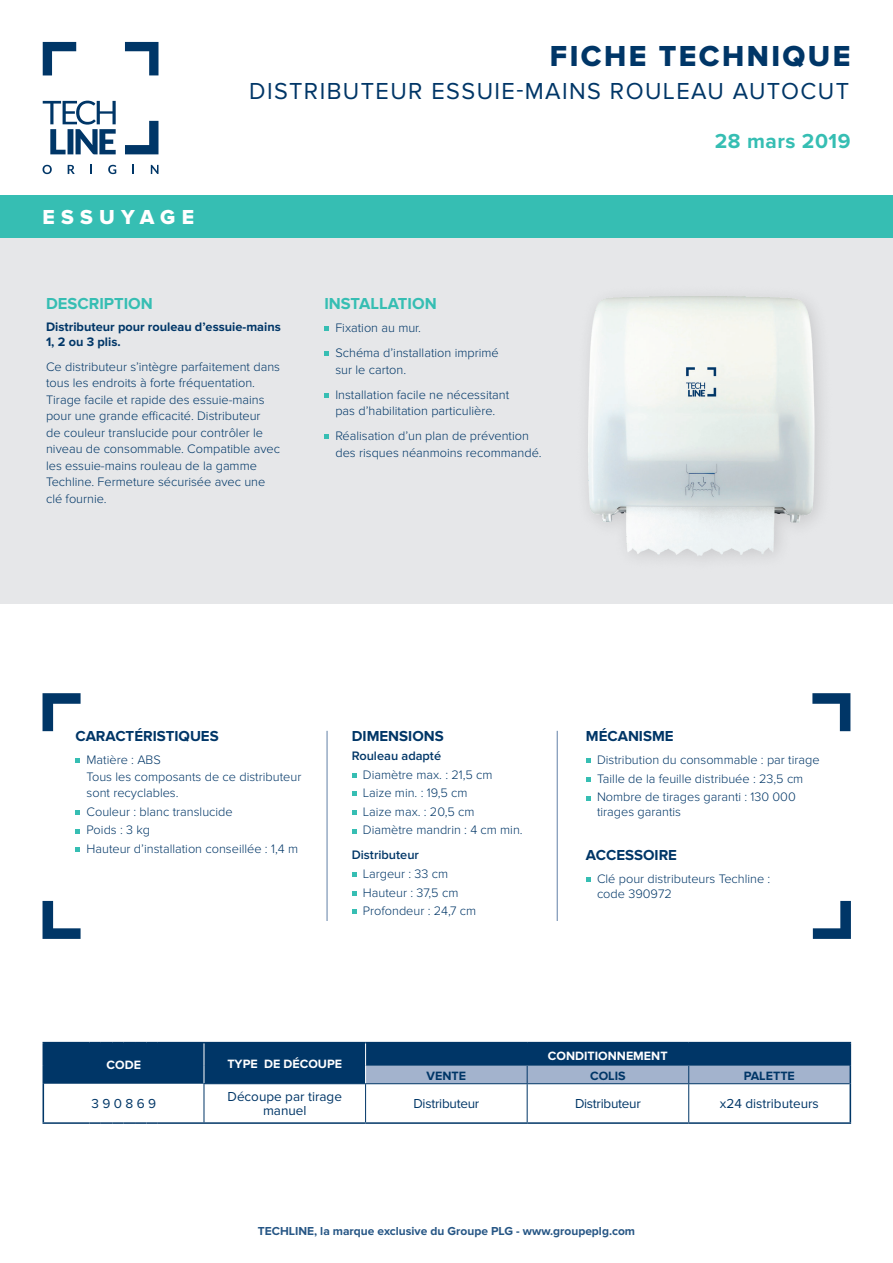
<style>
.page{position:relative;width:893px;height:1263px;background:#fff}
.page>*{position:absolute;margin:0;border:0;box-sizing:border-box;transform-origin:0 0}
.FICHE_TECHNIQUE{font:30px "Proxima Nova Extrabld";letter-spacing:.08em;color:#003667}
.TITRE_PRODUIT{font:24px "Proxima Nova";letter-spacing:.06em;color:#003667}
.DATE{font:700 21px "Proxima Nova";letter-spacing:.025em;color:#36beb3}
.t1{font:21px "Proxima Nova Extrabld";letter-spacing:.3em;color:#fff}
.TITRE_APPLICATIONS{font:700 16.5px "Proxima Nova";color:#36beb3}
.TITRE_CAP_BOLD_BLEU{font:700 15px "Proxima Nova";color:#003667}
.TEXTE_COURANT_THIN{font:700 15px "Proxima Nova";color:#003667}
.t2{font:13.5px/13.5px "Proxima Nova";color:#003667;text-align:center}
.t3{font:13.5px "Proxima Nova";letter-spacing:-.02em;color:#003667}
.TEXTE_COURANT_THIN-2{font:300 12.75px/16.5px "Proxima Nova";color:#003667}
.TITRE_CAP_BOLD_BLEU-2{font:300 12.75px/16.5px "Proxima Nova";color:#003667}
.TEXTE_COURANT_THIN-3{font:700 12.75px/15px "Proxima Nova";color:#003667}
.TEXTE_COURANT_THIN-4{font:600 12.75px "Proxima Nova";color:#003667}
.t4{font:700 12.45px "Proxima Nova";color:#fff}
.t5{font:700 12.45px "Proxima Nova";color:#003667}
.t6{font:700 12px "Proxima Nova";color:#265685}
</style>
<div class="page">
<div style="left:0;top:196px;width:893px;height:42px;background:#36beb3"></div>
<div style="left:0;top:238px;width:893px;height:366px;background:#e6e7e9"></div>
<svg style="left:324px;top:327px;width:5px;height:4px"></svg>
<svg style="left:324px;top:352px;width:5px;height:4px"></svg>
<svg style="left:324px;top:393px;width:5px;height:5px"></svg>
<svg style="left:324px;top:435px;width:5px;height:4px"></svg>
<svg style="left:352px;top:773px;width:4px;height:4px"></svg>
<svg style="left:352px;top:791px;width:4px;height:5px"></svg>
<svg style="left:352px;top:810px;width:4px;height:5px"></svg>
<svg style="left:352px;top:829px;width:4px;height:4px"></svg>
<svg style="left:352px;top:872px;width:4px;height:5px"></svg>
<svg style="left:352px;top:891px;width:4px;height:4px"></svg>
<svg style="left:352px;top:910px;width:4px;height:4px"></svg>
<svg style="left:813px;top:901px;width:38px;height:38px"></svg>
<svg style="left:43px;top:693px;width:38px;height:38px"></svg>
<svg style="left:43px;top:901px;width:38px;height:38px"></svg>
<svg style="left:812px;top:693px;width:38px;height:38px"></svg>
<svg style="left:75px;top:758px;width:5px;height:5px"></svg>
<svg style="left:75px;top:810px;width:5px;height:5px"></svg>
<svg style="left:75px;top:829px;width:5px;height:4px"></svg>
<svg style="left:75px;top:847px;width:5px;height:5px"></svg>
<svg style="left:586px;top:758px;width:4px;height:5px"></svg>
<svg style="left:586px;top:777px;width:4px;height:5px"></svg>
<svg style="left:586px;top:796px;width:4px;height:4px"></svg>
<svg style="left:586px;top:877px;width:4px;height:5px"></svg>
<hr style="left:327px;top:731px;width:1px;height:190px;background:#6180a7">
<hr style="left:557px;top:731px;width:1px;height:190px;background:#6180a7">
<hr style="left:43px;top:1084px;width:1px;height:38px;background:#003667">
<hr style="left:849px;top:1084px;width:2px;height:38px;background:#003667">
<hr style="left:204px;top:1084px;width:1px;height:38px;background:#003667">
<hr style="left:365px;top:1084px;width:1px;height:38px;background:#003667">
<hr style="left:527px;top:1084px;width:1px;height:38px;background:#003667">
<hr style="left:688px;top:1084px;width:1px;height:38px;background:#003667">
<svg style="left:43px;top:1042px;width:808px;height:42px;background:#2a5681"></svg>
<hr style="left:204px;top:1083px;width:162px;height:1px;background:#003667">
<hr style="left:366px;top:1083px;width:161px;height:1px;background:#003667">
<hr style="left:527px;top:1083px;width:162px;height:1px;background:#003667">
<hr style="left:689px;top:1083px;width:160px;height:1px;background:#003667">
<hr style="left:43px;top:1122px;width:46px;height:2px;background:#003667">
<svg style="left:89px;top:1122px;width:69px;height:2px"></svg>
<hr style="left:158px;top:1122px;width:46px;height:2px;background:#003667">
<hr style="left:204px;top:1122px;width:162px;height:2px;background:#003667">
<hr style="left:366px;top:1122px;width:161px;height:2px;background:#003667">
<hr style="left:527px;top:1122px;width:162px;height:2px;background:#003667">
<hr style="left:689px;top:1122px;width:162px;height:2px;background:#003667">
<svg style="left:43px;top:42px;width:33px;height:33px"></svg>
<svg style="left:43px;top:101px;width:73px;height:53px"></svg>
<svg style="left:125px;top:42px;width:33px;height:33px"></svg>
<svg style="left:125px;top:121px;width:33px;height:33px"></svg>
<svg style="left:43px;top:165px;width:9px;height:9px"></svg>
<svg style="left:68px;top:165px;width:7px;height:9px"></svg>
<svg style="left:108px;top:165px;width:8px;height:9px"></svg>
<svg style="left:151px;top:165px;width:7px;height:9px"></svg>
<img style="left:587px;top:296px;width:234px;height:263px">
<p class="FICHE_TECHNIQUE" style="left:550px;top:38px;width:302px">FICHE TECHNIQUE</p>
<p class="TITRE_PRODUIT" style="left:249px;top:77px;width:601px">DISTRIBUTEUR ESSUIE-MAINS ROULEAU AUTOCUT</p>
<p class="t1" style="left:43px;top:205px;width:153px">ESSUYAGE</p>
<p class="TITRE_APPLICATIONS" style="left:46px;top:294px;width:108px">DESCRIPTION</p>
<p class="TEXTE_COURANT_THIN-3" style="left:46px;top:319px;width:236px">Distributeur pour rouleau d’essuie-mains<br>1, 2 ou 3 plis.</p>
<p class="TEXTE_COURANT_THIN-2" style="left:46px;top:358px;width:236px">Ce distributeur s’intègre parfaitement dans tous les endroits à forte fréquentation.<br>Tirage facile et rapide des essuie-mains pour une grande efficacité. Distributeur<br>de couleur translucide pour contrôler le niveau de consommable. Compatible avec les essuie-mains rouleau de la gamme Techline. Fermeture sécurisée avec une clé fournie.</p>
<p class="TITRE_APPLICATIONS" style="left:324px;top:294px;width:114px">INSTALLATION</p>
<p class="TEXTE_COURANT_THIN-2" style="left:335px;top:320px;width:87px">Fixation au mur.</p>
<p class="TEXTE_COURANT_THIN-2" style="left:335px;top:345px;width:165px">Schéma d’installation imprimé sur le carton.</p>
<p class="TEXTE_COURANT_THIN-2" style="left:335px;top:386px;width:175px">Installation facile ne nécessitant pas d’habilitation particulière.</p>
<p class="TEXTE_COURANT_THIN-2" style="left:335px;top:428px;width:208px">Réalisation d’un plan de prévention des risques néanmoins recommandé.</p>
<p class="DATE" style="left:715px;top:129px;width:137px">28 mars 2019</p>
<p class="TITRE_CAP_BOLD_BLEU" style="left:75px;top:728px;width:145px">CARACTÉRISTIQUES</p>
<p class="TITRE_CAP_BOLD_BLEU-2" style="left:87px;top:752px;width:216px">Matière : ABS<br>Tous les composants de ce distributeur sont recyclables.</p>
<p class="TITRE_CAP_BOLD_BLEU-2" style="left:87px;top:803px;width:148px">Couleur : blanc translucide</p>
<p class="TITRE_CAP_BOLD_BLEU-2" style="left:87px;top:822px;width:65px">Poids : 3 kg</p>
<p class="TITRE_CAP_BOLD_BLEU-2" style="left:87px;top:841px;width:213px">Hauteur d’installation conseillée : 1,4 m</p>
<p class="TEXTE_COURANT_THIN" style="left:352px;top:728px;width:93px">DIMENSIONS</p>
<p class="TEXTE_COURANT_THIN-4" style="left:352px;top:748px;width:91px">Rouleau adapté</p>
<p class="TEXTE_COURANT_THIN-2" style="left:363px;top:766px;width:131px">Diamètre max. : 21,5 cm</p>
<p class="TEXTE_COURANT_THIN-2" style="left:363px;top:785px;width:106px">Laize min. : 19,5 cm</p>
<p class="TEXTE_COURANT_THIN-2" style="left:363px;top:803px;width:113px">Laize max. : 20,5 cm</p>
<p class="TEXTE_COURANT_THIN-2" style="left:363px;top:822px;width:161px">Diamètre mandrin : 4 cm min.</p>
<p class="TEXTE_COURANT_THIN-4" style="left:352px;top:848px;width:69px">Distributeur</p>
<p class="TEXTE_COURANT_THIN-2" style="left:363px;top:866px;width:87px">Largeur : 33 cm</p>
<p class="TEXTE_COURANT_THIN-2" style="left:363px;top:884px;width:97px">Hauteur : 37,5 cm</p>
<p class="TEXTE_COURANT_THIN-2" style="left:363px;top:903px;width:115px">Profondeur : 24,7 cm</p>
<p class="TITRE_CAP_BOLD_BLEU" style="left:586px;top:728px;width:89px">MÉCANISME</p>
<p class="TEXTE_COURANT_THIN-2" style="left:597px;top:752px;width:224px">Distribution du consommable : par tirage</p>
<p class="TEXTE_COURANT_THIN-2" style="left:597px;top:770px;width:208px">Taille de la feuille distribuée : 23,5 cm</p>
<p class="TEXTE_COURANT_THIN-2" style="left:597px;top:790px;width:200px;line-height:15px">Nombre de tirages garanti : 130 000 tirages garantis</p>
<p class="TITRE_CAP_BOLD_BLEU" style="left:586px;top:846px;width:93px">ACCESSOIRE</p>
<p class="TEXTE_COURANT_THIN-2" style="left:597px;top:871px;width:175px;line-height:15px">Clé pour distributeurs Techline : code 390972</p>
<p class="t4" style="left:107px;top:1057px;width:36px">CODE</p>
<p class="t4" style="left:227px;top:1057px;width:116px">TYPE DE DÉCOUPE</p>
<p class="t4" style="left:548px;top:1048px;width:121px">CONDITIONNEMENT</p>
<p class="t5" style="left:427px;top:1068px;width:41px">VENTE</p>
<p class="t5" style="left:590px;top:1068px;width:37px">COLIS</p>
<p class="t5" style="left:744px;top:1068px;width:53px">PALETTE</p>
<p class="t2" style="left:91px;top:1097px;width:66px">3 90869</p>
<p class="t2" style="left:228px;top:1090px;width:116px">Découpe par tirage manuel</p>
<p class="t3" style="left:413px;top:1096px;width:67px">Distributeur</p>
<p class="t3" style="left:575px;top:1096px;width:67px">Distributeur</p>
<p class="t2" style="left:720px;top:1097px;width:100px">x24 distributeurs</p>
<p class="t6" style="left:258px;top:1224px;width:379px">TECHLINE, la marque exclusive du Groupe PLG - www.groupeplg.com</p>
</div>
